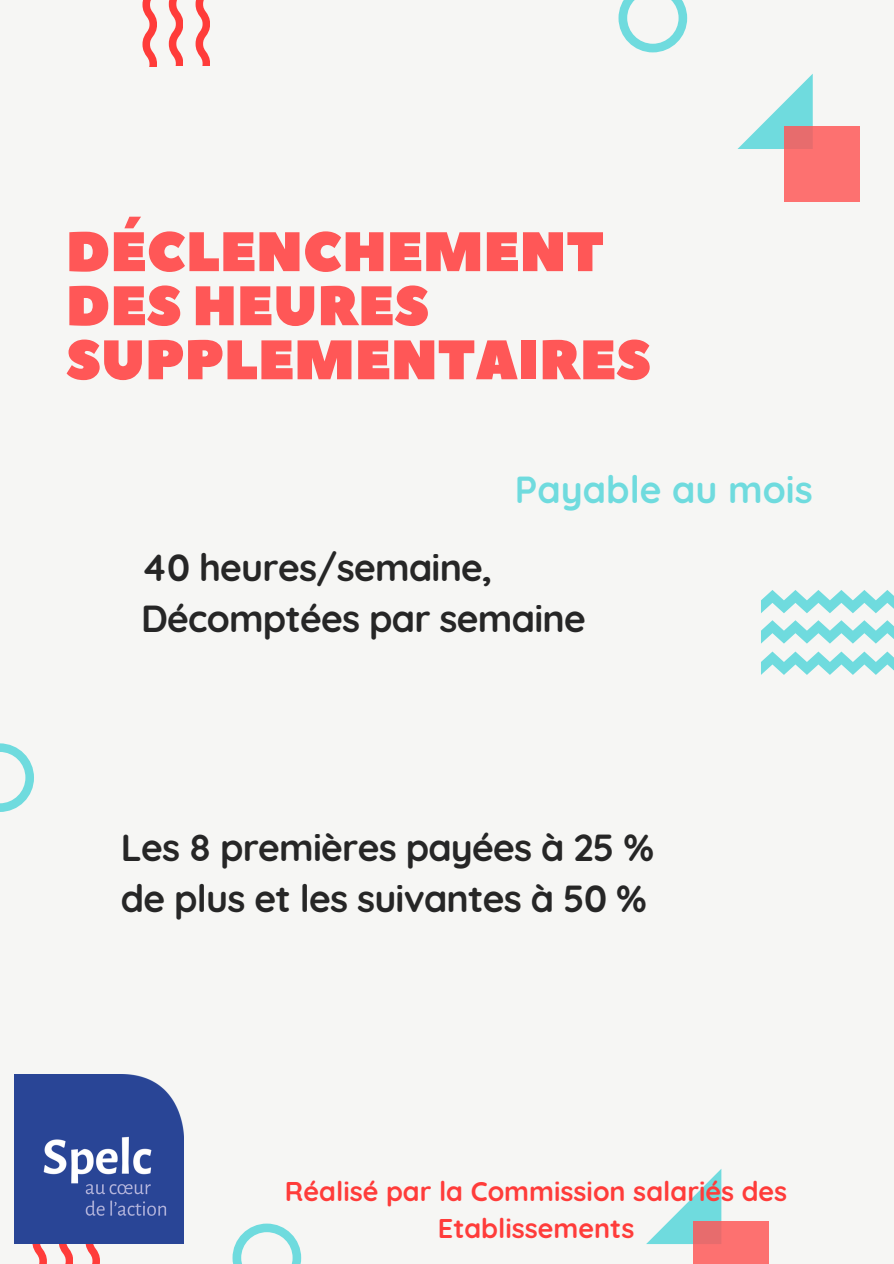
<style>
.page{position:relative;width:894px;height:1264px;background:#fff}
.page>*{position:absolute;margin:0;border:0;box-sizing:border-box;transform-origin:0 0}
.t1{font:55.5px/54px "Peace Sans";color:#ff5757}
.t2{font:700 37.5px/51.8px "Quicksand";letter-spacing:-.02em;color:#262626}
.t3{font:700 37.5px "Quicksand";color:#6fdbde}
.t4{font:700 27px/37.2px "Quicksand";color:#ff3c3a;text-align:center}
</style>
<div class="page">
<div style="left:0;top:0;width:893px;height:1263px;background:#f6f6f4"></div>
<svg style="left:618px;top:0;width:69px;height:52px"></svg>
<svg style="left:737px;top:74px;width:75px;height:75px"></svg>
<svg style="left:784px;top:126px;width:75px;height:75px;background:#fa706f"></svg>
<svg style="left:0;top:743px;width:34px;height:69px"></svg>
<svg style="left:232px;top:1223px;width:69px;height:40px"></svg>
<svg style="left:142px;top:0;width:15px;height:66px"></svg>
<svg style="left:169px;top:0;width:14px;height:66px"></svg>
<svg style="left:195px;top:0;width:15px;height:66px"></svg>
<svg style="left:761px;top:651px;width:132px;height:24px"></svg>
<svg style="left:761px;top:620px;width:132px;height:23px"></svg>
<svg style="left:761px;top:590px;width:132px;height:23px"></svg>
<svg style="left:32px;top:1243px;width:15px;height:20px"></svg>
<svg style="left:59px;top:1243px;width:14px;height:20px"></svg>
<svg style="left:85px;top:1243px;width:15px;height:20px"></svg>
<svg style="left:647px;top:1169px;width:74px;height:74px"></svg>
<svg style="left:693px;top:1220px;width:75px;height:43px;background:#f77272"></svg>
<img style="left:15px;top:1074px;width:169px;height:169px">
<h1 class="t1" style="left:66px;top:227px;width:586px">DÉCLENCHEMENT<br>DES HEURES<br>SUPPLEMENTAIRES</h1>
<p class="t3" style="left:514px;top:465px;width:299px">Payable au mois</p>
<p class="t2" style="left:141px;top:540px;width:446px">40 heures/semaine,<br>Décomptées par semaine</p>
<p class="t2" style="left:121px;top:820px;width:535px">Les 8 premières payées à 25 % de plus et les suivantes à 50 %</p>
<p class="t4" style="left:285px;top:1171px;width:503px">Réalisé par la Commission salariés des<br>Etablissements</p>
</div>
